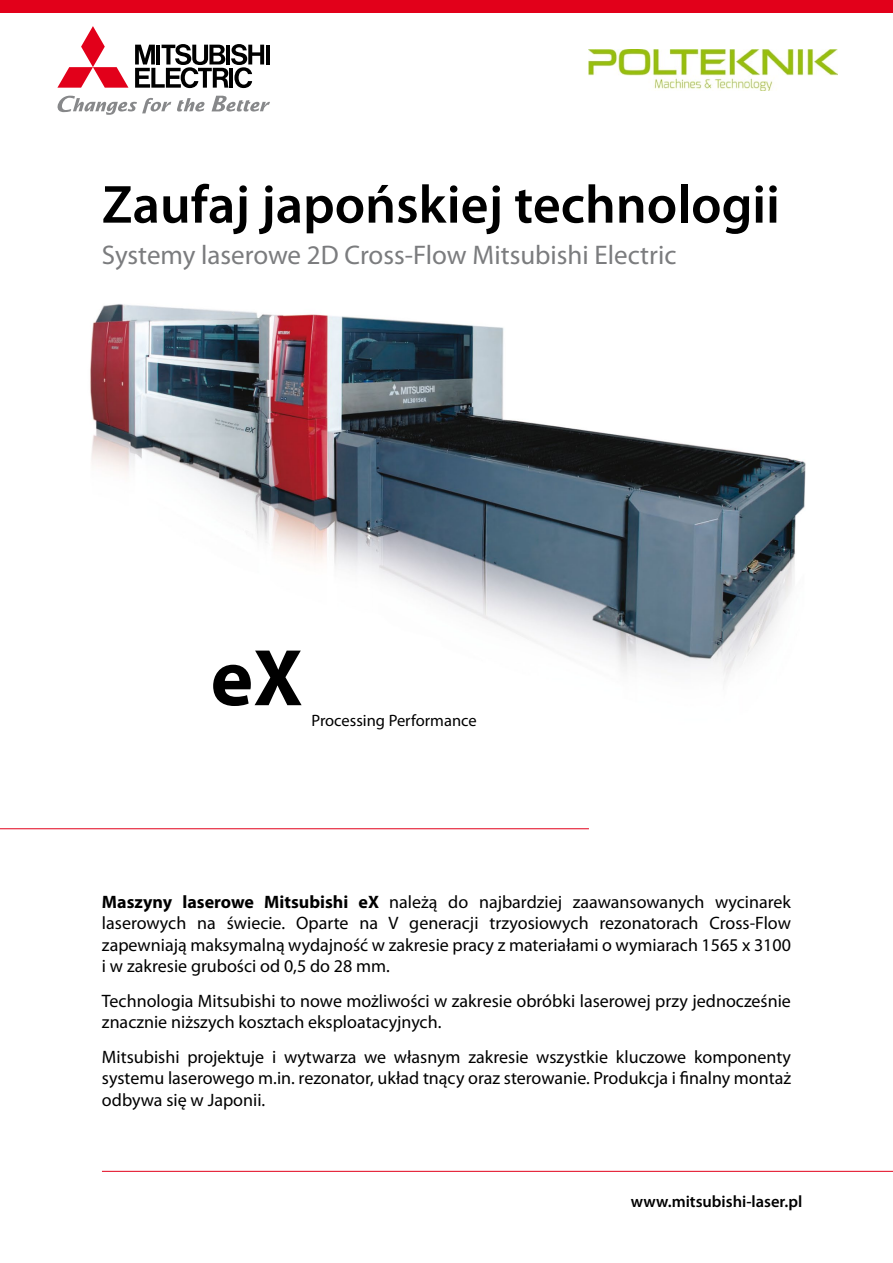
<style>
.page{position:relative;width:893px;height:1263px;background:#fff}
.page>*{position:absolute;margin:0;border:0;box-sizing:border-box;transform-origin:0 0}
.t1{font:700 81px "Myriad Pro";color:#000}
.t2{font:600 54px "Myriad Pro";color:#000}
.t3{font:27px "Myriad Pro";color:#7b7c7e}
.t4{font:18px/21.6px "Myriad Pro";color:#000;text-align:justify}
.t5{font:600 16.5px "Myriad Pro";color:#000}
.t6{font:16.5px "Myriad Pro";color:#000}
.s1{font-weight:700}
</style>
<div class="page">
<img style="left:0;top:44px;width:893px;height:1127px">
<svg style="left:212px;top:96px;width:58px;height:16px"></svg>
<svg style="left:57px;top:96px;width:114px;height:19px"></svg>
<svg style="left:177px;top:98px;width:28px;height:14px"></svg>
<svg style="left:57px;top:26px;width:71px;height:62px"></svg>
<hr style="left:266px;top:45px;width:4px;height:19px;background:#000">
<svg style="left:135px;top:44px;width:129px;height:44px"></svg>
<div style="left:0;top:0;width:893px;height:13px;background:#e2001a"></div>
<hr style="left:0;top:828px;width:589px;height:1px;background:#e2001a">
<hr style="left:102px;top:1171px;width:791px;height:1px;background:#e2001a">
<img style="left:588px;top:50px;width:250px;height:41px">
<h2 class="t2" style="left:102px;top:170px;width:679px">Zaufaj japońskiej technologii</h2>
<h3 class="t3" style="left:102px;top:238px;width:576px">Systemy laserowe 2D Cross-Flow Mitsubishi Electric</h3>
<h1 class="t1" style="left:210px;top:625px;width:94px">eX</h1>
<p class="t6" style="left:311px;top:710px;width:167px">Processing Performance</p>
<p class="t4" style="left:102px;top:890px;width:690px"><span class="s1">Maszyny laserowe Mitsubishi eX</span> należą do najbardziej zaawansowanych wycinarek laserowych na świecie. Oparte na V generacji trzyosiowych rezonatorach Cross-Flow zapewniają maksymalną wydajność w zakresie pracy z materiałami o wymiarach 1565 x 3100 i w zakresie grubości od 0,5 do 28 mm.</p>
<p class="t4" style="left:102px;top:990px;width:690px">Technologia Mitsubishi to nowe możliwości w zakresie obróbki laserowej przy jednocześnie znacznie niższych kosztach eksploatacyjnych.</p>
<p class="t4" style="left:102px;top:1046px;width:691px">Mitsubishi projektuje i wytwarza we własnym zakresie wszystkie kluczowe komponenty systemu laserowego m.in. rezonator, układ tnący oraz sterowanie. Produkcja i finalny montaż odbywa się w Japonii.</p>
<p class="t5" style="left:631px;top:1191px;width:173px">www.mitsubishi-laser.pl</p>
</div>
